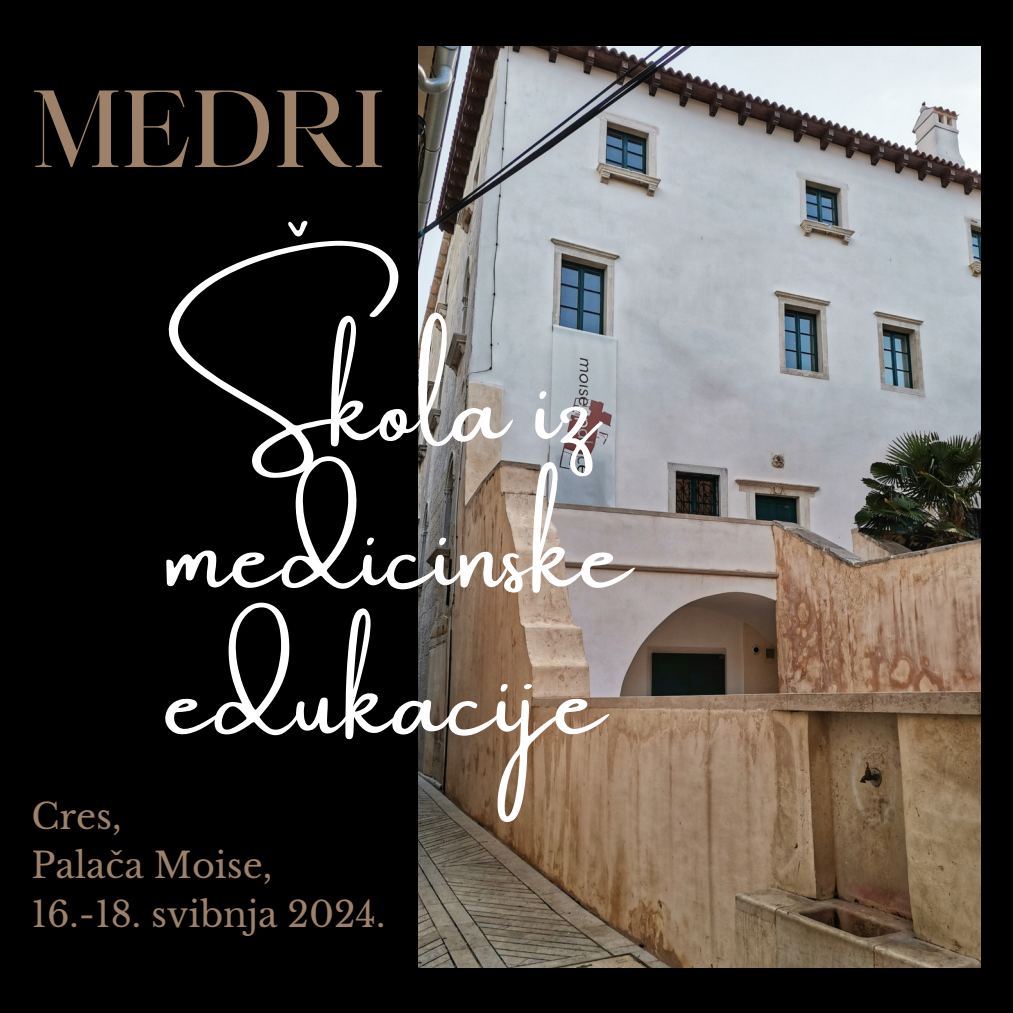
<style>
.page{position:relative;width:1013px;height:1013px;background:#fff}
.page>*{position:absolute;margin:0;border:0;box-sizing:border-box;transform-origin:0 0}
.t1{font:105px "Maharlika";color:#9d8269}
.t2{font:104.75px/146.2px "Amsterdam One";color:#fff}
.t3{font:35px "Libre Baskerville";color:#9d8269}
</style>
<div class="page">
<div style="left:0;top:0;width:1012px;height:1012px;background:#000"></div>
<img style="left:418px;top:46px;width:562px;height:921px">
<h1 class="t1" style="left:31px;top:87px;width:355px">MEDRI</h1>
<h2 class="t2" style="left:166px;top:338px;width:467px">Škola iz medicinske edukacije</h2>
<p class="t3" style="left:31px;top:795px;width:92px">Cres,</p>
<p class="t3" style="left:31px;top:844px;width:242px">Palača Moise,</p>
<p class="t3" style="left:31px;top:893px;width:355px">16.-18. svibnja 2024.</p>
</div>
